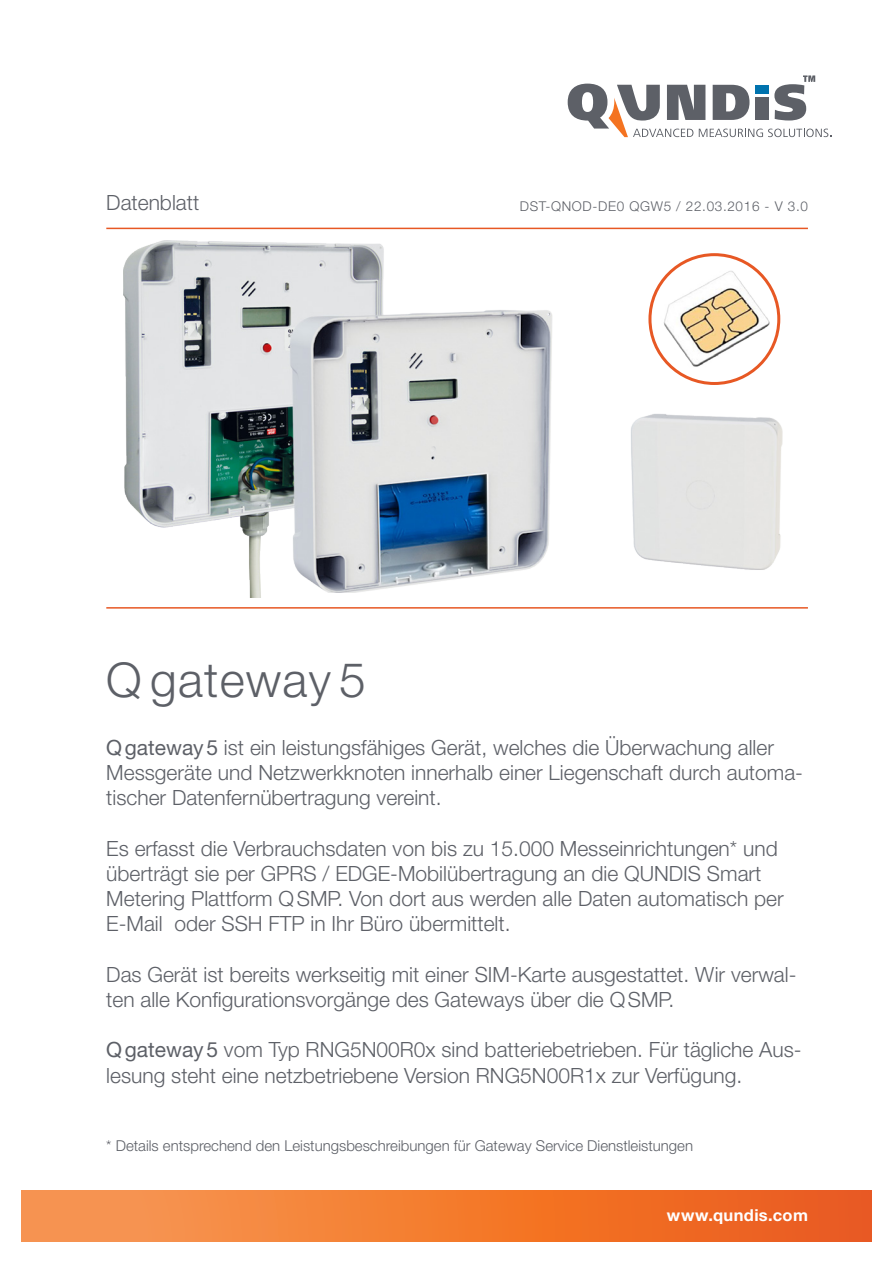
<style>
.page{position:relative;width:893px;height:1263px;background:#fff}
.page>*{position:absolute;margin:0;border:0;box-sizing:border-box;transform-origin:0 0}
.t1{font:300 48px "Helvetica Neue LT Pro";letter-spacing:.025em;color:#5d6067}
.t2{font:300 21px/25.2px "Helvetica Neue LT Pro";color:#5d6067}
.t3{font:700 16.5px "Helvetica Neue LT Pro";letter-spacing:.02em;color:#fff}
.t4{font:300 15px "Helvetica Neue LT Pro";color:#5d6067}
.t5{font:300 13.5px "Helvetica Neue LT Pro";letter-spacing:.05em;color:#5d6067}
.s1{font-weight:400}
</style>
<div class="page">
<img style="left:631px;top:253px;width:151px;height:317px">
<img style="left:123px;top:241px;width:429px;height:356px">
<img style="left:631px;top:271px;width:151px;height:96px">
<div style="left:648px;top:253px;width:132px;height:132px;border:3px solid #e75824;border-radius:50%"></div>
<hr style="left:106px;top:607px;width:702px;height:2px;background:#e75824">
<hr style="left:106px;top:228px;width:702px;height:1px;background:#e75824">
<svg style="left:568px;top:75px;width:263px;height:62px"></svg>
<div style="left:21px;top:1191px;width:851px;height:51px;background:linear-gradient(to right,#f99b51,#ec5a16)"></div>
<p class="t2" style="left:106px;top:190px;width:94px">Datenblatt</p>
<p class="t5" style="left:520px;top:198px;width:290px">DST-QNOD-DE0 QGW5 / 22.03.2016 - V 3.0</p>
<h1 class="t1" style="left:106px;top:651px;width:261px">Q gateway 5</h1>
<p class="t2" style="left:106px;top:734px;width:698px"><span class="s1">Qgateway5</span> ist ein leistungsfähiges Gerät, welches die Überwachung aller<br>Messgeräte und Netzwerkknoten innerhalb einer Liegenschaft durch automa&shy;tischer Datenfernübertragung vereint.</p>
<p class="t2" style="left:106px;top:835px;width:679px">Es erfasst die Verbrauchsdaten von bis zu 15.000 Messeinrichtungen* und überträgt sie per GPRS / EDGE-Mobilübertragung an die QUNDIS Smart Metering Plattform QSMP. Von dort aus werden alle Daten automatisch per E-Mail oder SSH FTP in Ihr Büro übermittelt.</p>
<p class="t2" style="left:106px;top:961px;width:692px">Das Gerät ist bereits werkseitig mit einer SIM-Karte ausgestattet. Wir verwal&shy;ten alle Konfigurationsvorgänge des Gateways über die QSMP.</p>
<p class="t2" style="left:106px;top:1037px;width:697px"><span class="s1">Qgateway5</span> vom Typ RNG5N00R0x sind batteriebetrieben. Für tägliche Aus&shy;lesung steht eine netzbetriebene Version RNG5N00R1x zur Verfügung.</p>
<p class="t4" style="left:106px;top:1136px;width:588px">* Details entsprechend den Leistungsbeschreibungen für Gateway Service Dienstleistungen</p>
<p class="t3" style="left:667px;top:1205px;width:143px">www.qundis.com</p>
</div>
